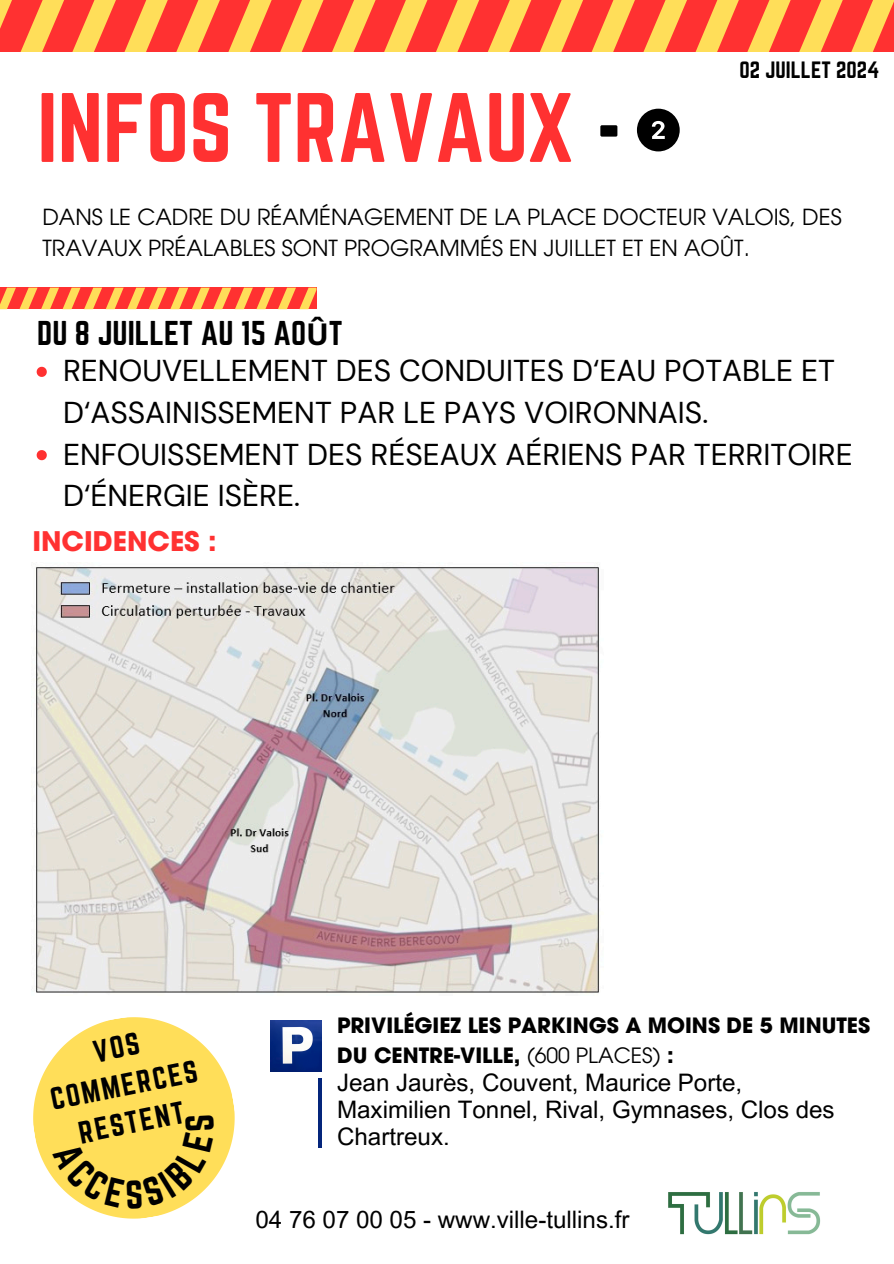
<style>
.page{position:relative;width:894px;height:1264px;background:#fff}
.page>*{position:absolute;margin:0;border:0;box-sizing:border-box;transform-origin:0 0}
.t1{font:86.1px "Norwester";color:#ff3131}
.t2{font:30.15px/41.7px "DM Sans";color:#000}
.t3{font:30.15px "Norwester";color:#000}
.t4{font:27.6px/38.2px "Norwester";color:#000;text-align:center}
.t5{font:700 27px "ITC Avant Garde Pro";color:#ff3131}
.t6{font:24.15px/27px "Arial MT Pro";color:#000}
.t7{font:22.2px/30.3px "ITC Avant Garde Pro";color:#000}
.t8{font:700 21.15px/29.2px "ITC Avant Garde Pro";color:#000}
.t9{font:20.7px "Norwester";color:#000}
.s1{color:#000}
.s2{font-family:"Noto Sans";font-weight:700}
.s3{font-weight:400}
</style>
<div class="page">
<svg style="left:0;top:0;width:893px;height:52px;background:#ff7841"></svg>
<img style="left:668px;top:1192px;width:153px;height:43px">
<img style="left:270px;top:1020px;width:51px;height:51px">
<hr style="left:318px;top:1078px;width:3px;height:69px;background:#04257b">
<svg style="left:33px;top:1017px;width:202px;height:202px;fill:#ffde59"></svg>
<svg style="left:0;top:287px;width:316px;height:22px;background:#ff7741"></svg>
<svg style="left:636px;top:109px;width:43px;height:42px"></svg>
<img style="left:36px;top:567px;width:564px;height:427px">
<svg style="left:37px;top:367px;width:10px;height:10px"></svg>
<svg style="left:37px;top:450px;width:10px;height:10px"></svg>
<div style="left:52px;top:1114px;width:162px;height:95px;background:#ffde59"></div>
<p class="t1" style="left:37px;top:76px;width:585px">INFOS TRAVAUX <span class="s1">-</span></p>
<p class="t9" style="left:739px;top:57px;width:141px">02 JUILLET 2024</p>
<p class="t7" style="left:42px;top:205px;width:800px">DANS LE CADRE DU RÉAMÉNAGEMENT DE LA PLACE DOCTEUR VALOIS, DES<br>TRAVAUX PRÉALABLES SONT PROGRAMMÉS EN JUILLET ET EN AOÛT.</p>
<p class="t3" style="left:37px;top:314px;width:307px">DU 8 JUILLET AU 15 AO<span class="s2">Û</span>T</p>
<p class="t2" style="left:63px;top:350px;width:791px">RENOUVELLEMENT DES CONDUITES D‘EAU POTABLE ET D‘ASSAINISSEMENT PAR LE PAYS VOIRONNAIS.<br>ENFOUISSEMENT DES RÉSEAUX AÉRIENS PAR TERRITOIRE D‘ÉNERGIE ISÈRE.</p>
<p class="t5" style="left:32px;top:531px;width:186px">INCIDENCES :</p>
<p class="t4" style="left:40px;top:1042px;width:151px;rotate:-11deg">VOS<br>COMMERCES<br>RESTENT</p>
<p class="t8" style="left:337px;top:1013px;width:534px">PRIVILÉGIEZ LES PARKINGS A MOINS DE 5 MINUTES<br>DU CENTRE-VILLE, <span class="s3">(600 PLACES)</span> :</p>
<p class="t6" style="left:337px;top:1071px;width:499px">Jean Jaurès, Couvent, Maurice Porte,<br>Maximilien Tonnel, Rival, Gymnases, Clos des<br>Chartreux.</p>
<p class="t6" style="left:255px;top:1209px;width:375px">04 76 07 00 05 - www.ville-tullins.fr</p>
</div>
